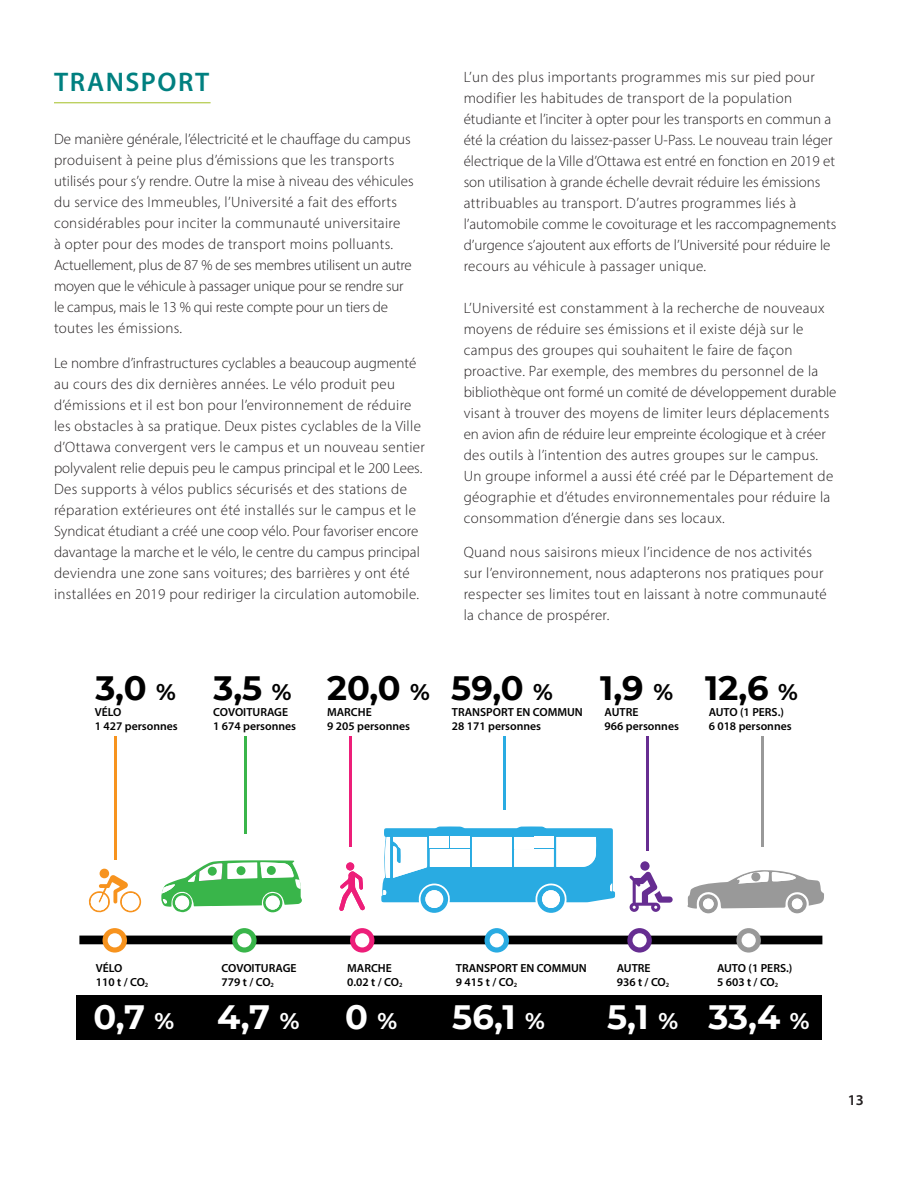
<style>
.page{position:relative;width:918px;height:1188px;background:#fff}
.page>*{position:absolute;margin:0;border:0;box-sizing:border-box;transform-origin:0 0}
.t1{font:700 33.75px "Montserrat";color:#000}
.t2{font:700 33.75px "Montserrat";color:#fff}
.t3{font:600 27px "Myriad Pro";letter-spacing:.055em;color:#008080}
.t4{font:300 15px/21px "Myriad Pro";letter-spacing:.02em;color:#231f20}
.t5{font:300 15px/21px "Myriad Pro";color:#231f20}
.t6{font:600 15px "Myriad Pro";color:#231f20}
.t7{font:600 11.7px/14.1px "Myriad Pro";color:#000}
.s1{font-size:22.5px}
.s2{font-size:6.3px}
</style>
<div class="page">
<div style="left:79px;top:936px;width:743px;height:8px;background:#000"></div>
<svg style="left:161px;top:860px;width:141px;height:53px"></svg>
<div style="left:175px;top:896px;width:14px;height:14px;background:#fff;border-radius:50%"></div>
<div style="left:266px;top:896px;width:14px;height:14px;background:#fff;border-radius:50%"></div>
<div style="left:208px;top:867px;width:9px;height:9px;background:#39b54a;border-radius:50%"></div>
<div style="left:237px;top:866px;width:9px;height:9px;background:#39b54a;border-radius:50%"></div>
<div style="left:267px;top:866px;width:9px;height:9px;background:#39b54a;border-radius:50%"></div>
<svg style="left:687px;top:870px;width:137px;height:43px"></svg>
<div style="left:792px;top:899px;width:11px;height:10px;background:#fff;border-radius:50%"></div>
<div style="left:703px;top:899px;width:11px;height:10px;background:#fff;border-radius:50%"></div>
<div style="left:751px;top:872px;width:9px;height:9px;background:#999;border-radius:50%"></div>
<svg style="left:88px;top:869px;width:53px;height:44px"></svg>
<div style="left:122px;top:893px;width:17px;height:18px;background:#fff;border-radius:50%"></div>
<svg style="left:381px;top:826px;width:235px;height:87px"></svg>
<div style="left:425px;top:890px;width:18px;height:18px;background:#fff;border-radius:50%"></div>
<div style="left:542px;top:890px;width:18px;height:18px;background:#fff;border-radius:50%"></div>
<svg style="left:339px;top:863px;width:26px;height:48px"></svg>
<div style="left:346px;top:862px;width:8px;height:8px;background:#ed1e79;border-radius:50%"></div>
<svg style="left:627px;top:928px;width:25px;height:25px"></svg>
<div style="left:633px;top:933px;width:14px;height:14px;background:#fff;border-radius:50%"></div>
<div style="left:485px;top:928px;width:24px;height:25px;background:#29abe2;border-radius:50%"></div>
<div style="left:490px;top:933px;width:14px;height:14px;background:#fff;border-radius:50%"></div>
<div style="left:736px;top:928px;width:25px;height:25px;background:#999;border-radius:50%"></div>
<div style="left:742px;top:933px;width:14px;height:14px;background:#fff;border-radius:50%"></div>
<svg style="left:232px;top:928px;width:25px;height:25px"></svg>
<div style="left:237px;top:933px;width:14px;height:14px;background:#fff;border-radius:50%"></div>
<div style="left:350px;top:928px;width:24px;height:25px;background:#ed1e79;border-radius:50%"></div>
<div style="left:355px;top:933px;width:14px;height:14px;background:#fff;border-radius:50%"></div>
<div style="left:103px;top:928px;width:24px;height:25px;background:#f7931e;border-radius:50%"></div>
<div style="left:108px;top:933px;width:14px;height:14px;background:#fff;border-radius:50%"></div>
<hr style="left:115px;top:736px;width:2px;height:124px;background:#f7931e">
<hr style="left:244px;top:736px;width:3px;height:98px;background:#39b54a">
<hr style="left:761px;top:736px;width:2px;height:111px;background:#999">
<hr style="left:350px;top:737px;width:2px;height:110px;background:#ed1e79">
<hr style="left:503px;top:736px;width:2px;height:74px;background:#29abe2">
<hr style="left:646px;top:737px;width:2px;height:114px;background:#662d91">
<div style="left:77px;top:995px;width:745px;height:45px;background:#000"></div>
<svg style="left:640px;top:861px;width:10px;height:10px"></svg>
<svg style="left:629px;top:871px;width:44px;height:41px"></svg>
<hr style="left:54px;top:102px;width:157px;height:1px;background:#bacf59">
<h4 class="t3" style="left:54px;top:65px;width:157px">TRANSPORT</h4>
<p class="t4" style="left:54px;top:129px;width:361px">De manière générale, l’électricité et le chauffage du campus produisent à peine plus d’émissions que les transports utilisés pour s’y rendre. Outre la mise à niveau des véhicules du service des Immeubles, l’Université a fait des efforts considérables pour inciter la communauté universitaire<br>à opter pour des modes de transport moins polluants.<br>Actuellement, plus de 87 % de ses membres utilisent un autre moyen que le véhicule à passager unique pour se rendre sur le campus, mais le 13 % qui reste compte pour un tiers de toutes les émissions.</p>
<p class="t4" style="left:54px;top:352px;width:373px">Le nombre d’infrastructures cyclables a beaucoup augmenté au cours des dix dernières années. Le vélo produit peu d’émissions et il est bon pour l’environnement de réduire les obstacles à sa pratique. Deux pistes cyclables de la Ville d’Ottawa convergent vers le campus et un nouveau sentier polyvalent relie depuis peu le campus principal et le 200 Lees.<br>Des supports à vélos publics sécurisés et des stations de réparation extérieures ont été installés sur le campus et le Syndicat étudiant a créé une coop vélo. Pour favoriser encore davantage la marche et le vélo, le centre du campus principal deviendra une zone sans voitures; des barrières y ont été installées en 2019 pour rediriger la circulation automobile.</p>
<p class="t1" style="left:95px;top:663px;width:82px">3,0 <span class="s1">%</span></p>
<p class="t7" style="left:95px;top:718px;width:85px">1 427 personnes</p>
<p class="t7" style="left:95px;top:704px;width:28px">VÉLO</p>
<p class="t1" style="left:213px;top:663px;width:80px">3,5 <span class="s1">%</span></p>
<p class="t7" style="left:213px;top:718px;width:85px">1 674 personnes</p>
<p class="t7" style="left:213px;top:704px;width:77px">COVOITURAGE</p>
<p class="t1" style="left:327px;top:663px;width:104px">20,0 <span class="s1">%</span></p>
<p class="t7" style="left:327px;top:718px;width:85px">9 205 personnes</p>
<p class="t7" style="left:327px;top:704px;width:46px">MARCHE</p>
<p class="t5" style="left:464px;top:66px;width:374px">L’un des plus importants programmes mis sur pied pour modifier les habitudes de transport de la population étudiante et l’inciter à opter pour les transports en commun a été la création du laissez-passer U-Pass. Le nouveau train léger électrique de la Ville d’Ottawa est entré en fonction en 2019 et son utilisation à grande échelle devrait réduire les émissions attribuables au transport. D’autres programmes liés à l’automobile comme le covoiturage et les raccompagnements d’urgence s’ajoutent aux efforts de l’Université pour réduire le recours au véhicule à passager unique.</p>
<p class="t4" style="left:464px;top:297px;width:374px">L’Université est constamment à la recherche de nouveaux moyens de réduire ses émissions et il existe déjà sur le campus des groupes qui souhaitent le faire de façon proactive. Par exemple, des membres du personnel de la bibliothèque ont formé un comité de développement durable visant à trouver des moyens de limiter leurs déplacements en avion afin de réduire leur empreinte écologique et à créer des outils à l’intention des autres groupes sur le campus.<br>Un groupe informel a aussi été créé par le Département de géographie et d’études environnementales pour réduire la consommation d’énergie dans ses locaux.</p>
<p class="t4" style="left:464px;top:542px;width:365px">Quand nous saisirons mieux l’incidence de nos activités sur l’environnement, nous adapterons nos pratiques pour respecter ses limites tout en laissant à notre communauté la chance de prospérer.</p>
<p class="t1" style="left:451px;top:663px;width:103px">59,0 <span class="s1">%</span></p>
<p class="t7" style="left:452px;top:704px;width:133px">TRANSPORT EN COMMUN<br>28 171 personnes</p>
<p class="t1" style="left:600px;top:663px;width:74px">1,9 <span class="s1">%</span></p>
<p class="t7" style="left:605px;top:704px;width:76px">AUTRE<br>966 personnes</p>
<p class="t1" style="left:705px;top:663px;width:94px">12,6 <span class="s1">%</span></p>
<p class="t7" style="left:709px;top:704px;width:85px">AUTO (1 PERS.)<br>6 018 personnes</p>
<p class="t7" style="left:96px;top:961px;width:54px">VÉLO<br>110 t / CO<span class="s2">2</span></p>
<p class="t7" style="left:347px;top:961px;width:57px">MARCHE<br>0.02 t / CO<span class="s2">2</span></p>
<p class="t7" style="left:456px;top:961px;width:133px">TRANSPORT EN COMMUN<br>9 415 t / CO<span class="s2">2</span></p>
<p class="t7" style="left:617px;top:961px;width:54px">AUTRE<br>936 t / CO<span class="s2">2</span></p>
<p class="t7" style="left:222px;top:961px;width:77px">COVOITURAGE<br>779 t / CO<span class="s2">2</span></p>
<p class="t7" style="left:717px;top:961px;width:77px">AUTO (1 PERS.)<br>5 603 t / CO<span class="s2">2</span></p>
<p class="t2" style="left:93px;top:992px;width:82px">0,7 <span class="s1">%</span></p>
<p class="t2" style="left:217px;top:992px;width:84px">4,7 <span class="s1">%</span></p>
<p class="t2" style="left:345px;top:992px;width:54px">0 <span class="s1">%</span></p>
<p class="t2" style="left:452px;top:992px;width:94px">56,1 <span class="s1">%</span></p>
<p class="t2" style="left:607px;top:992px;width:72px">5,1 <span class="s1">%</span></p>
<p class="t2" style="left:709px;top:992px;width:103px">33,4 <span class="s1">%</span></p>
<p class="t6" style="left:848px;top:1090px;width:18px">13</p>
</div>
